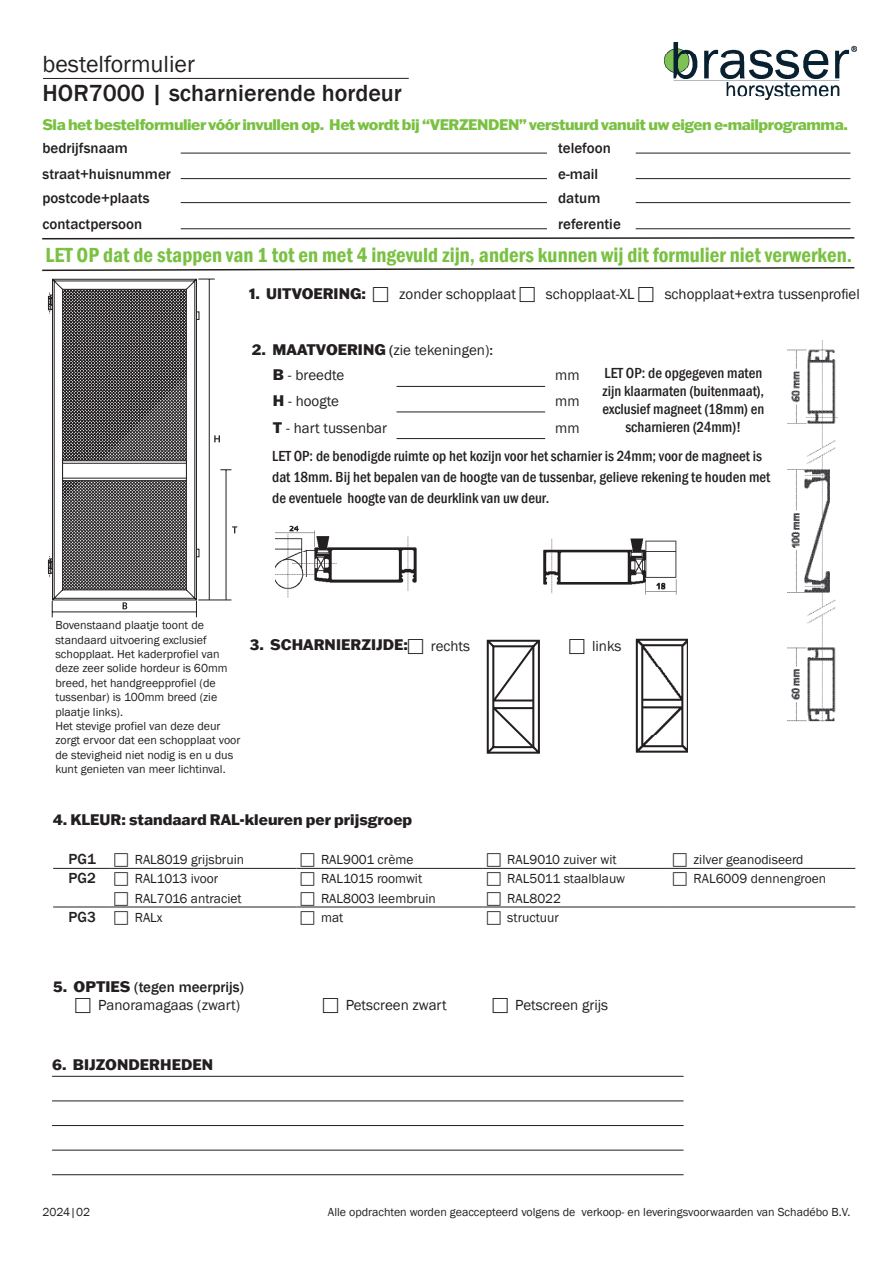
<style>
.page{position:relative;width:893px;height:1263px;background:#fff}
.page>*{position:absolute;margin:0;border:0;box-sizing:border-box;transform-origin:0 0}
.t1{font:500 24px "Franklin Gothic";color:#231f20}
.t2{font:24px "Franklin Gothic";color:#231f20}
.t3{font:600 condensed 21px "Franklin Gothic";color:#79c142}
.t4{font:500 condensed 15px/18px "Franklin Gothic";color:#231f20}
.t5{font:15px/18px "Franklin Gothic";color:#231f20;text-align:right}
.t6{font:500 15px "Franklin Gothic";color:#231f20}
.t7{font:800 15px "Franklin Gothic ATF";letter-spacing:-.03em;color:#79c142}
.t8{font:800 15px "Franklin Gothic ATF";color:#231f20}
.t9{font:13.5px "Franklin Gothic";color:#231f20}
.t10{font:12px/14.4px "Franklin Gothic";color:#231f20}
.s1{font-family:"Franklin Gothic ATF";font-weight:800}
.s2{font-weight:500}
</style>
<div class="page">
<img style="left:664px;top:42px;width:192px;height:58px">
<hr style="left:43px;top:78px;width:366px;height:1px;background:#231f20">
<hr style="left:636px;top:153px;width:214px;height:1px;background:#231f20">
<hr style="left:636px;top:178px;width:214px;height:1px;background:#231f20">
<hr style="left:636px;top:202px;width:214px;height:1px;background:#231f20">
<hr style="left:636px;top:228px;width:214px;height:1px;background:#231f20">
<hr style="left:181px;top:153px;width:366px;height:1px;background:#231f20">
<hr style="left:181px;top:178px;width:366px;height:1px;background:#231f20">
<hr style="left:181px;top:202px;width:366px;height:1px;background:#231f20">
<hr style="left:181px;top:228px;width:366px;height:1px;background:#231f20">
<hr style="left:52px;top:1125px;width:632px;height:1px;background:#231f20">
<hr style="left:52px;top:1150px;width:632px;height:1px;background:#231f20">
<hr style="left:52px;top:1174px;width:632px;height:1px;background:#231f20">
<hr style="left:52px;top:1076px;width:632px;height:1px;background:#231f20">
<hr style="left:52px;top:1101px;width:632px;height:1px;background:#231f20">
<svg style="left:42px;top:267px;width:813px;height:5px"></svg>
<svg style="left:42px;top:237px;width:813px;height:3px"></svg>
<hr style="left:53px;top:868px;width:57px;height:1px;background:#231f20">
<hr style="left:110px;top:868px;width:186px;height:1px;background:#231f20">
<hr style="left:296px;top:868px;width:187px;height:1px;background:#231f20">
<hr style="left:483px;top:868px;width:186px;height:1px;background:#231f20">
<hr style="left:669px;top:868px;width:186px;height:1px;background:#231f20">
<hr style="left:53px;top:907px;width:57px;height:1px;background:#231f20">
<hr style="left:110px;top:907px;width:186px;height:1px;background:#231f20">
<hr style="left:296px;top:907px;width:187px;height:1px;background:#231f20">
<hr style="left:483px;top:907px;width:186px;height:1px;background:#231f20">
<hr style="left:669px;top:907px;width:186px;height:1px;background:#231f20">
<img style="left:788px;top:341px;width:49px;height:381px">
<img style="left:275px;top:525px;width:142px;height:73px">
<img style="left:543px;top:538px;width:134px;height:57px">
<img style="left:635px;top:638px;width:53px;height:115px">
<hr style="left:396px;top:386px;width:149px;height:1px;background:#231f20">
<hr style="left:396px;top:412px;width:149px;height:1px;background:#231f20">
<hr style="left:396px;top:438px;width:149px;height:1px;background:#231f20">
<svg style="left:52px;top:278px;width:146px;height:323px;background:#757273"></svg>
<div style="left:62px;top:460px;width:125px;height:21px;background:#fff;border:1px solid #231f20"></div>
<hr style="left:62px;top:463px;width:124px;height:1px;background:#231f20">
<hr style="left:62px;top:478px;width:124px;height:1px;background:#231f20">
<svg style="left:48px;top:293px;width:5px;height:20px"></svg>
<svg style="left:48px;top:556px;width:5px;height:21px"></svg>
<svg style="left:196px;top:311px;width:3px;height:9px"></svg>
<svg style="left:196px;top:549px;width:3px;height:8px"></svg>
<svg style="left:52px;top:601px;width:1px;height:16px"></svg>
<svg style="left:196px;top:601px;width:1px;height:16px"></svg>
<hr style="left:52px;top:612px;width:144px;height:1px;background:#231f20">
<svg style="left:122px;top:602px;width:5px;height:7px"></svg>
<svg style="left:198px;top:279px;width:17px;height:1px"></svg>
<hr style="left:209px;top:279px;width:1px;height:321px;background:#231f20">
<svg style="left:214px;top:435px;width:6px;height:7px"></svg>
<hr style="left:226px;top:470px;width:1px;height:130px;background:#231f20">
<svg style="left:232px;top:526px;width:5px;height:7px"></svg>
<hr style="left:198px;top:600px;width:33px;height:1px;background:#231f20">
<svg style="left:486px;top:639px;width:54px;height:115px"></svg>
<svg style="left:114px;top:867px;width:14px;height:2px"></svg>
<svg style="left:301px;top:867px;width:13px;height:2px"></svg>
<svg style="left:487px;top:867px;width:13px;height:2px"></svg>
<svg style="left:673px;top:867px;width:14px;height:2px"></svg>
<h1 class="t2" style="left:43px;top:49px;width:154px">bestelformulier</h1>
<h1 class="t1" style="left:43px;top:78px;width:361px">HOR7000 | scharnierende hordeur</h1>
<p class="t6" style="left:43px;top:139px;width:87px">bedrijfsnaam</p>
<p class="t6" style="left:558px;top:139px;width:54px">telefoon</p>
<p class="t6" style="left:43px;top:164px;width:130px">straat+huisnummer</p>
<p class="t6" style="left:558px;top:164px;width:41px">e-mail</p>
<p class="t6" style="left:43px;top:188px;width:108px">postcode+plaats</p>
<p class="t6" style="left:558px;top:188px;width:44px">datum</p>
<p class="t6" style="left:43px;top:214px;width:101px">contactpersoon</p>
<p class="t6" style="left:558px;top:214px;width:64px">referentie</p>
<p class="t7" style="left:43px;top:115px;width:807px">Sla het bestelformulier vóór invullen op. Het wordt bij “VERZENDEN” verstuurd vanuit uw eigen e-mailprogramma.</p>
<h2 class="t3" style="left:45px;top:241px;width:808px">LET OP dat de stappen van 1 tot en met 4 ingevuld zijn, anders kunnen wij dit formulier niet verwerken.</h2>
<p class="t8" style="left:249px;top:284px;width:119px">1. UITVOERING:</p>
<p class="t5" style="left:399px;top:286px;width:118px">zonder schopplaat</p>
<p class="t5" style="left:546px;top:286px;width:90px">schopplaat-XL</p>
<p class="t5" style="left:665px;top:286px;width:197px">schopplaat+extra tussenprofiel</p>
<p class="t5" style="left:273px;top:337px;width:222px;line-height:25.5px;text-align:left;text-indent:-21px"><span class="s1">2. MAATVOERING</span> <span class="s2">(</span>zie tekeningen)<span class="s2">:<br></span><span class="s1">B</span> - breedte</p>
<p class="t5" style="left:555px;top:367px;width:26px">mm</p>
<p class="t4" style="left:602px;top:364px;width:163px;text-align:center">LET OP: de opgegeven maten zijn klaarmaten (buitenmaat), exclusief magneet (18mm) en scharnieren (24mm)!</p>
<p class="t5" style="left:273px;top:392px;width:67px"><span class="s1">H</span> - hoogte</p>
<p class="t5" style="left:555px;top:392px;width:26px">mm</p>
<p class="t5" style="left:273px;top:419px;width:116px"><span class="s1">T</span> - hart tussenbar</p>
<p class="t5" style="left:555px;top:419px;width:26px">mm</p>
<p class="t4" style="left:272px;top:445px;width:500px;line-height:21px">LET OP: de benodigde ruimte op het kozijn voor het scharnier is 24mm; voor de magneet is dat 18mm. Bij het bepalen van de hoogte van de tussenbar, gelieve rekening te houden met de eventuele hoogte van de deurklink van uw deur.</p>
<p class="t10" style="left:55px;top:618px;width:187px">Bovenstaand plaatje toont de standaard uitvoering exclusief schopplaat. Het kaderprofiel van deze zeer solide hordeur is 60mm breed, het handgreepprofiel (de tussenbar) is 100mm breed (zie plaatje links).<br>Het stevige profiel van deze deur zorgt ervoor dat een schopplaat voor de stevigheid niet nodig is en u dus kunt genieten van meer lichtinval.</p>
<p class="t8" style="left:250px;top:634px;width:160px">3. SCHARNIERZIJDE:</p>
<p class="t5" style="left:431px;top:637px;width:41px">rechts</p>
<p class="t5" style="left:592px;top:637px;width:31px">links</p>
<p class="t8" style="left:53px;top:809px;width:361px">4. KLEUR: standaard RAL-kleuren per prijsgroep</p>
<p class="t6" style="left:69px;top:849px;width:29px">PG1</p>
<p class="t9" style="left:135px;top:851px;width:111px">RAL8019 grijsbruin</p>
<p class="t9" style="left:321px;top:851px;width:94px">RAL9001 crème</p>
<p class="t9" style="left:507px;top:851px;width:111px">RAL9010 zuiver wit</p>
<p class="t9" style="left:694px;top:851px;width:111px">zilver geanodiseerd</p>
<p class="t6" style="left:69px;top:869px;width:29px">PG2</p>
<p class="t9" style="left:135px;top:870px;width:85px">RAL1013 ivoor</p>
<p class="t9" style="left:321px;top:870px;width:103px">RAL1015 roomwit</p>
<p class="t9" style="left:507px;top:870px;width:119px">RAL5011 staalblauw</p>
<p class="t9" style="left:694px;top:870px;width:134px">RAL6009 dennengroen</p>
<p class="t9" style="left:135px;top:890px;width:108px">RAL7016 antraciet</p>
<p class="t9" style="left:321px;top:890px;width:116px">RAL8003 leembruin</p>
<p class="t9" style="left:507px;top:890px;width:55px">RAL8022</p>
<p class="t6" style="left:69px;top:907px;width:29px">PG3</p>
<p class="t9" style="left:135px;top:909px;width:29px">RALx</p>
<p class="t9" style="left:321px;top:909px;width:24px">mat</p>
<p class="t9" style="left:507px;top:909px;width:53px">structuur</p>
<p class="t5" style="left:53px;top:979px;width:192px"><span class="s1">5. OPTIES</span> <span class="s2">(tegen meerprijs)<br></span>Panoramagaas (zwart)</p>
<p class="t8" style="left:52px;top:1054px;width:162px">6. BIJZONDERHEDEN</p>
<p class="t5" style="left:346px;top:997px;width:103px">Petscreen zwart</p>
<p class="t5" style="left:515px;top:997px;width:95px">Petscreen grijs</p>
<p class="t10" style="left:43px;top:1205px;width:49px">2024|02</p>
<p class="t10" style="left:328px;top:1205px;width:524px">Alle opdrachten worden geaccepteerd volgens de verkoop- en leveringsvoorwaarden van Schadébo B.V.</p>
</div>
